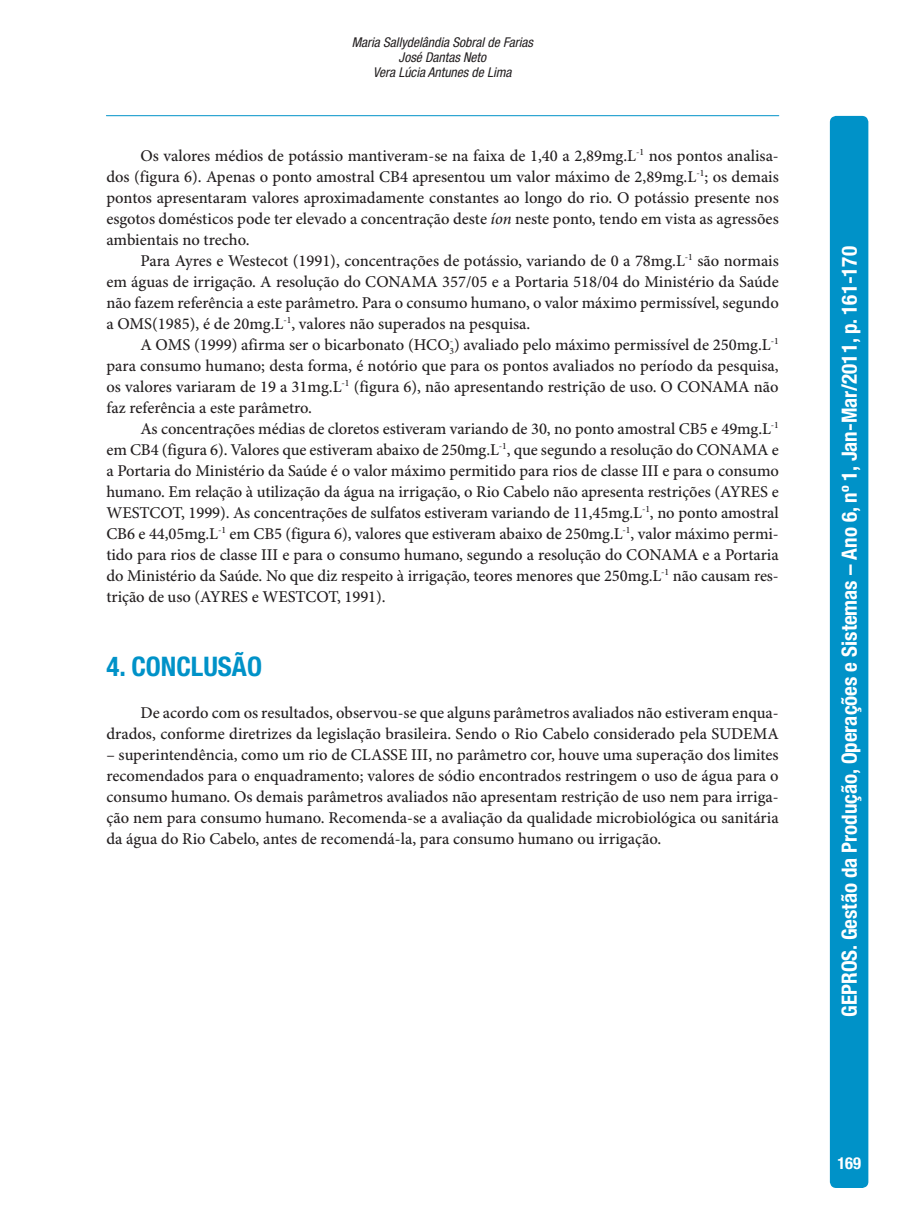
<style>
.page{position:relative;width:915px;height:1212px;background:#fff}
.page>*{position:absolute;margin:0;border:0;box-sizing:border-box;transform-origin:0 0}
.t1{font:700 condensed 27px "Helvetica Neue LT Std";color:#0092c8}
.t2{font:700 condensed 21px "Helvetica Neue LT Std";color:#fff}
.t3{font:500 16.5px/21px "Minion Pro";color:#231f20;text-align:justify}
.t4{font:700 condensed 16.5px "Helvetica Neue LT Std";color:#fff}
.t5{font:italic condensed 13.5px/15px "Helvetica Neue LT Std";color:#231f20;text-align:center}
.s1{font-style:italic}
</style>
<div class="page">
<div style="left:829px;top:116px;width:39px;height:1072px;background:#0092c8"></div>
<hr style="left:106px;top:115px;width:672px;height:1px;background:#0092c8">
<p class="t5" style="left:351px;top:36px;width:183px">Maria Sallydelândia Sobral de Farias<br>José Dantas Neto<br>Vera Lúcia Antunes de Lima</p>
<p class="t3" style="left:106px;top:146px;width:673px;text-indent:34px">Os valores médios de potássio mantiveram-se na faixa de 1,40 a 2,89mg.L<sup>-1</sup> nos pontos analisa&shy;dos (figura 6). Apenas o ponto amostral CB4 apresentou um valor máximo de 2,89mg.L<sup>-1</sup>; os demais pontos apresentaram valores aproximadamente constantes ao longo do rio. O potássio presente nos esgotos domésticos pode ter elevado a concentração deste <span class="s1">íon</span> neste ponto, tendo em vista as agressões ambientais no trecho.</p>
<p class="t3" style="left:140px;top:251px;width:639px">Para Ayres e Westecot (1991), concentrações de potássio, variando de 0 a 78mg.L<sup>-1</sup> são normais</p>
<p class="t3" style="left:106px;top:272px;width:673px">em águas de irrigação. A resolução do CONAMA 357/05 e a Portaria 518/04 do Ministério da Saúde</p>
<p class="t3" style="left:106px;top:293px;width:673px">não fazem referência a este parâmetro. Para o consumo humano, o valor máximo permissível, segundo</p>
<p class="t3" style="left:106px;top:314px;width:425px">a OMS(1985), é de 20mg.L<sup>-1</sup>, valores não superados na pesquisa.</p>
<p class="t3" style="left:140px;top:335px;width:314px">A OMS (1999) afirma ser o bicarbonato (HCO<sup>-</sup></p>
<p class="t3" style="left:106px;top:335px;width:673px;text-indent:343px"><sub>3</sub>) avaliado pelo máximo permissível de 250mg.L<sup>-1 </sup>para consumo humano; desta forma, é notório que para os pontos avaliados no período da pesquisa, os valores variaram de 19 a 31mg.L<sup>-1</sup> (figura 6), não apresentando restrição de uso. O CONAMA não faz referência a este parâmetro.</p>
<p class="t3" style="left:106px;top:419px;width:673px;text-indent:34px">As concentrações médias de cloretos estiveram variando de 30, no ponto amostral CB5 e 49mg.L<sup>-1 </sup>em CB4 (figura 6). Valores que estiveram abaixo de 250mg.L<sup>-1</sup>, que segundo a resolução do CONAMA e a Portaria do Ministério da Saúde é o valor máximo permitido para rios de classe III e para o consumo humano. Em relação à utilização da água na irrigação, o Rio Cabelo não apresenta restrições (AYRES e WESTCOT, 1999). As concentrações de sulfatos estiveram variando de 11,45mg.L<sup>-1</sup>, no ponto amostral CB6 e 44,05mg.L<sup>-1</sup> em CB5 (figura 6), valores que estiveram abaixo de 250mg.L<sup>-1</sup>, valor máximo permi&shy;tido para rios de classe III e para o consumo humano, segundo a resolução do CONAMA e a Portaria do Ministério da Saúde. No que diz respeito à irrigação, teores menores que 250mg.L<sup>-1</sup> não causam res&shy;trição de uso (AYRES e WESTCOT, 1991).</p>
<h1 class="t1" style="left:106px;top:650px;width:157px">4. CONCLUSÃO</h1>
<p class="t3" style="left:106px;top:703px;width:673px;text-align:right">De acordo com os resultados, observou-se que alguns parâmetros avaliados não estiveram enqua&shy;drados, conforme diretrizes da legislação brasileira. Sendo o Rio Cabelo considerado pela SUDEMA</p>
<p class="t3" style="left:106px;top:745px;width:673px">– superintendência, como um rio de CLASSE III, no parâmetro cor, houve uma superação dos limites recomendados para o enquadramento; valores de sódio encontrados restringem o uso de água para o consumo humano. Os demais parâmetros avaliados não apresentam restrição de uso nem para irriga&shy;ção nem para consumo humano. Recomenda-se a avaliação da qualidade microbiológica ou sanitária da água do Rio Cabelo, antes de recomendá-la, para consumo humano ou irrigação.</p>
<p class="t2" style="left:836px;top:1016px;width:772px;rotate:-90deg">GEPROS. Gestão da Produção, Operações e Sistemas – Ano 6, nº 1, Jan-Mar/2011, p. 161-170</p>
<p class="t4" style="left:837px;top:1153px;width:25px">169</p>
</div>
